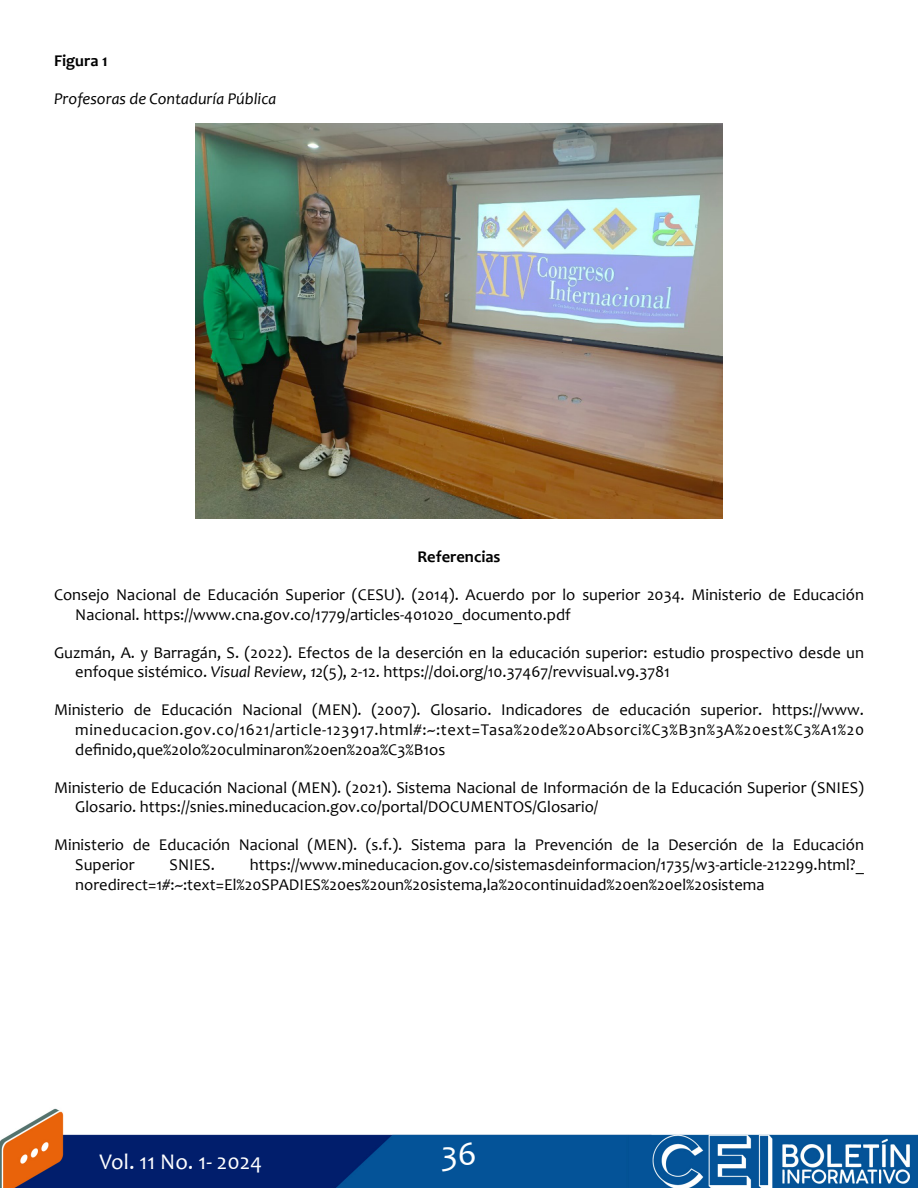
<style>
.page{position:relative;width:918px;height:1188px;background:#fff}
.page>*{position:absolute;margin:0;border:0;box-sizing:border-box;transform-origin:0 0}
.t1{font:34.5px "Candara";color:#fff}
.t2{font:22.5px "Candara";color:#fff}
.t3{font:16.5px/19.8px "Candara";color:#000}
.t4{font:italic 16.5px "Candara";color:#000}
.t5{font:700 16.5px "Candara";color:#000}
.s1{font-style:italic}
</style>
<div class="page">
<img style="left:0;top:1108px;width:917px;height:80px">
<img style="left:196px;top:124px;width:526px;height:395px">
<p class="t5" style="left:54px;top:50px;width:55px">Figura 1</p>
<p class="t4" style="left:54px;top:88px;width:224px">Profesoras de Contaduría Pública</p>
<p class="t5" style="left:417px;top:547px;width:85px">Referencias</p>
<p class="t3" style="left:75px;top:585px;width:790px;text-indent:-21px">Consejo Nacional de Educación Superior (CESU). (2014). Acuerdo por lo superior 2034. Ministerio de Educación<br>Nacional. https://www.cna.gov.co/1779/articles-401020_documento.pdf</p>
<p class="t3" style="left:75px;top:642px;width:790px;text-indent:-21px">Guzmán, A. y Barragán, S. (2022). Efectos de la deserción en la educación superior: estudio prospectivo desde un enfoque sistémico. <span class="s1">Visual Review</span>, <span class="s1">12</span>(5), 2-12. https://doi.org/10.37467/revvisual.v9.3781</p>
<p class="t3" style="left:75px;top:700px;width:790px;text-align:justify;text-indent:-21px">Ministerio de Educación Nacional (MEN). (2007). Glosario. Indicadores de educación superior. https://www. mineducacion.gov.co/1621/article-123917.html#:~:text=Tasa%20de%20Absorci%C3%B3n%3A%20est%C3%A1%20 definido,que%20lo%20culminaron%20en%20a%C3%B1os</p>
<p class="t3" style="left:75px;top:777px;width:790px;text-indent:-21px">Ministerio de Educación Nacional (MEN). (2021). Sistema Nacional de Información de la Educación Superior (SNIES)<br>Glosario. https://snies.mineducacion.gov.co/portal/DOCUMENTOS/Glosario/</p>
<p class="t3" style="left:75px;top:835px;width:790px;text-indent:-21px">Ministerio de Educación Nacional (MEN). (s.f.). Sistema para la Prevención de la Deserción de la Educación<br>Superior</p>
<p class="t3" style="left:75px;top:855px;width:790px;text-indent:175px">https://www.mineducacion.gov.co/sistemasdeinformacion/1735/w3-article-212299.html?_ noredirect=1#:~:text=El%20SPADIES%20es%20un%20sistema,la%20continuidad%20en%20el%20sistema</p>
<p class="t3" style="left:170px;top:855px;width:47px">SNIES.</p>
<h2 class="t2" style="left:99px;top:1147px;width:164px">Vol. 11 No. 1- 2024</h2>
<h1 class="t1" style="left:441px;top:1132px;width:37px">36</h1>
</div>
